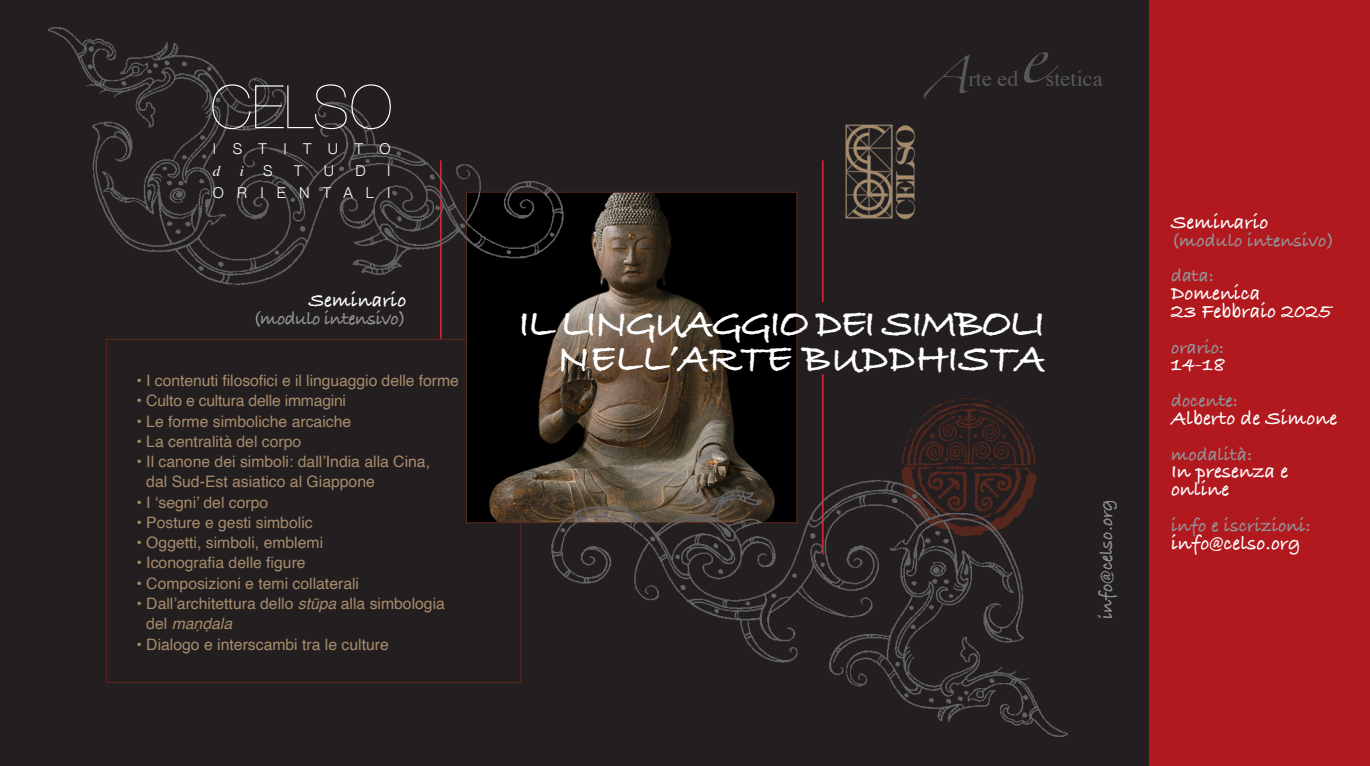
<style>
.page{position:relative;width:1370px;height:766px;background:#fff}
.page>*{position:absolute;margin:0;border:0;box-sizing:border-box;transform-origin:0 0}
.t1{font:200 59.85px "Helvetica Neue";color:#fff}
.t2{font:54px "Zapfino";color:#57585a}
.t3{font:700 41.7px "Bradley Hand ITCTT";letter-spacing:-.05em;color:#fff}
.t4{font:700 41.7px "Bradley Hand ITCTT";color:#fff}
.t5{font:33px "Zapfino";color:#57585a}
.t6{font:22.35px "Times";color:#57585a}
.t7{font:700 20.85px "Bradley Hand ITCTT";color:#fff}
.t8{font:700 19.35px "Bradley Hand ITCTT";color:#939598}
.t9{font:700 19.35px "Bradley Hand ITCTT";letter-spacing:-.03em;color:#939598}
.t10{font:15.75px "Helvetica";color:#a78b6b}
.t11{font:italic 15.75px "Helvetica";color:#a78b6b}
.t12{font:300 15px "Helvetica Neue";letter-spacing:.88em;color:#fff}
.t13{font:300 15px "Helvetica Neue";letter-spacing:1.1em;color:#fff}
.t14{font:italic 15px "Times";color:#fff}
.s1{color:#231f20}
.s2{font-style:italic}
.s3{font-style:normal;color:#231f20}
.s4{font-style:normal}
</style>
<div class="page">
<div style="left:1148px;top:0;width:221px;height:765px;background:#b1191f"></div>
<div style="left:0;top:0;width:1148px;height:765px;background:#231f20"></div>
<hr style="left:440px;top:160px;width:1px;height:394px;background:#d1232a">
<div style="left:106px;top:339px;width:415px;height:343px;background:#231f20"></div>
<div style="left:466px;top:192px;width:330px;height:330px;background:#000"></div>
<img style="left:489px;top:194px;width:268px;height:327px">
<hr style="left:821px;top:160px;width:2px;height:394px;background:#d1232a">
<img style="left:48px;top:27px;width:518px;height:265px">
<div style="left:813px;top:302px;width:13px;height:71px;background:#231f20"></div>
<img style="left:845px;top:124px;width:71px;height:96px">
<img style="left:901px;top:398px;width:135px;height:74px">
<img style="left:549px;top:472px;width:519px;height:265px">
<p class="t1" style="left:211px;top:60px;width:183px">CELSO</p>
<p class="t13" style="left:213px;top:137px;width:179px">ISTITUTO</p>
<p class="t14" style="left:213px;top:162px;width:9px">d</p>
<p class="t14" style="left:240px;top:162px;width:6px">i</p>
<p class="t12" style="left:263px;top:159px;width:11px">S</p>
<p class="t12" style="left:294px;top:159px;width:10px">T</p>
<p class="t12" style="left:324px;top:159px;width:12px">U</p>
<p class="t12" style="left:355px;top:159px;width:12px">D</p>
<p class="t12" style="left:387px;top:159px;width:5px">I</p>
<p class="t12" style="left:213px;top:180px;width:179px">ORIENTALI</p>
<p class="t7" style="left:309px;top:284px;width:99px">Seminario</p>
<p class="t9" style="left:253px;top:304px;width:155px">(modulo intensivo)</p>
<p class="t10" style="left:136px;top:368px;width:324px">• I contenuti filosofici e il linguaggio delle forme</p>
<p class="t10" style="left:136px;top:388px;width:211px">• Culto e cultura delle immagini</p>
<p class="t10" style="left:136px;top:409px;width:216px">• Le forme simboliche arcaiche</p>
<p class="t10" style="left:136px;top:429px;width:166px">• La centralità del corpo</p>
<p class="t10" style="left:136px;top:449px;width:295px">• Il canone dei simboli: dall’India alla Cina,</p>
<p class="t10" style="left:136px;top:469px;width:240px"><span class="s1">•</span> dal Sud-Est asiatico al Giappone</p>
<p class="t10" style="left:136px;top:490px;width:133px">• I ‘segni’ del corpo</p>
<p class="t10" style="left:136px;top:510px;width:178px">• Posture e gesti simbolic</p>
<p class="t10" style="left:136px;top:530px;width:188px">• Oggetti, simboli, emblemi</p>
<p class="t10" style="left:136px;top:550px;width:171px">• Iconografia delle figure</p>
<p class="t10" style="left:136px;top:571px;width:224px">• Composizioni e temi collaterali</p>
<p class="t10" style="left:136px;top:591px;width:310px">• Dall’architettura dello <span class="s2">stūpa</span> alla simbologia</p>
<p class="t11" style="left:136px;top:611px;width:97px"><span class="s3">•</span> <span class="s4">del</span> maṇḍala</p>
<p class="t10" style="left:136px;top:631px;width:254px">• Dialogo e interscambi tra le culture</p>
<p class="t2" style="left:1017px;top:32px;width:29px">e</p>
<p class="t5" style="left:924px;top:62px;width:45px">A</p>
<p class="t6" style="left:968px;top:64px;width:52px">rte ed</p>
<p class="t6" style="left:1045px;top:64px;width:58px">stetica</p>
<p class="t3" style="left:518px;top:292px;width:528px">IL LINGUAGGIO DEI SIMBOLI</p>
<p class="t4" style="left:557px;top:326px;width:490px">NELL’ARTE BUDDHISTA</p>
<p class="t8" style="left:1091px;top:619px;width:122px;rotate:-90deg">info@celso.org</p>
<p class="t7" style="left:1170px;top:206px;width:99px">Seminario</p>
<p class="t8" style="left:1170px;top:225px;width:165px">(modulo intensivo)</p>
<p class="t8" style="left:1170px;top:261px;width:44px">data:</p>
<p class="t7" style="left:1170px;top:277px;width:91px">Domenica</p>
<p class="t7" style="left:1170px;top:295px;width:162px">23 Febbraio 2025</p>
<p class="t8" style="left:1170px;top:332px;width:54px">orario:</p>
<p class="t7" style="left:1170px;top:348px;width:56px">14-18</p>
<p class="t8" style="left:1170px;top:386px;width:68px">docente:</p>
<p class="t7" style="left:1170px;top:402px;width:168px">Alberto de Simone</p>
<p class="t8" style="left:1170px;top:439px;width:83px">modalità:</p>
<p class="t7" style="left:1170px;top:455px;width:119px">In presenza e</p>
<p class="t7" style="left:1170px;top:473px;width:60px">online</p>
<p class="t8" style="left:1170px;top:510px;width:141px">info e iscrizioni:</p>
<p class="t7" style="left:1170px;top:527px;width:131px">info@celso.org</p>
</div>
